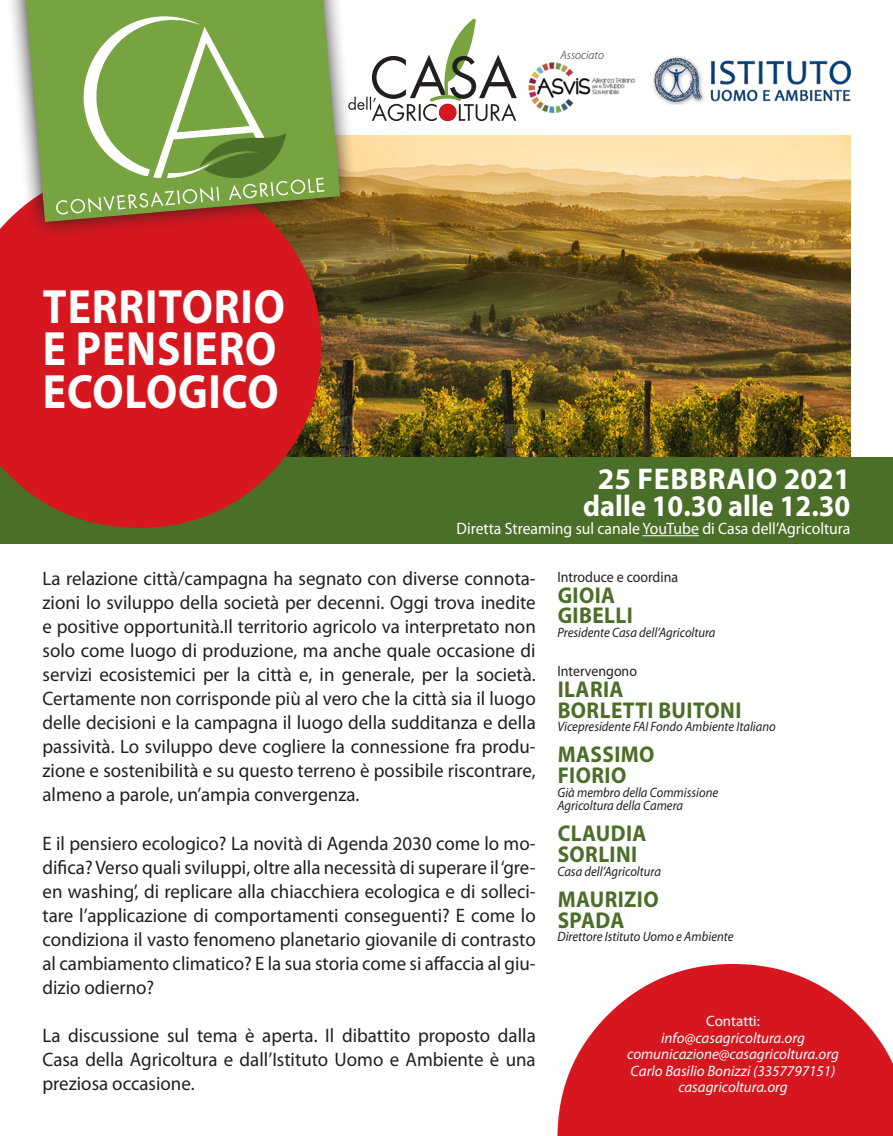
<style>
.page{position:relative;width:893px;height:1136px;background:#fff}
.page>*{position:absolute;margin:0;border:0;box-sizing:border-box;transform-origin:0 0}
.t1{font:700 48.3px/42.6px "Myriad Pro";letter-spacing:.02em;color:#fff;scale:.9 1}
.t2{font:700 30px "Myriad Pro";color:#fff;scale:.95 1}
.t3{font:700 30px "Myriad Pro";letter-spacing:.02em;color:#fff}
.t4{font:700 22.95px/20.7px "Myriad Pro";letter-spacing:.02em;color:#4b6e28;scale:.93 1}
.t5{font:19.5px/24px "Myriad Pro";color:#231f20;text-align:justify}
.t6{font:16.5px "Myriad Pro";color:#fff;scale:.95 1}
.t7{font:italic 15px "Myriad Pro";color:#fff}
.t8{font:15px "Myriad Pro";color:#231f20;scale:.93 1}
.t9{font:15px "Myriad Pro";color:#fff}
.t10{font:italic 13.65px/13.6px "Myriad Pro";color:#231f20;scale:.93 1}
.t11{font:italic 300 12px "Myriad Pro";color:#231f20}
</style>
<div class="page">
<img style="left:321px;top:135px;width:529px;height:322px">
<div style="left:0;top:457px;width:893px;height:86px;background:#4b6e28"></div>
<hr style="left:642px;top:535px;width:57px;height:1px;background:#fff">
<svg style="left:362px;top:18px;width:155px;height:103px"></svg>
<img style="left:528px;top:62px;width:107px;height:52px">
<svg style="left:0;top:228px;width:321px;height:299px;background:#c71f1f"></svg>
<svg style="left:1px;top:0;width:361px;height:244px"></svg>
<svg style="left:26px;top:0;width:314px;height:222px;background:#919358"></svg>
<svg style="left:56px;top:6px;width:268px;height:209px;background:#84a652"></svg>
<svg style="left:557px;top:964px;width:336px;height:171px;fill:#d7171f"></svg>
<img style="left:653px;top:56px;width:197px;height:49px">
<p class="t1" style="left:43px;top:285px;width:270px">TERRITORIO<br>E PENSIERO<br>ECOLOGICO</p>
<p class="t11" style="left:560px;top:49px;width:45px">Associato</p>
<p class="t3" style="left:598px;top:462px;width:254px">25 FEBBRAIO 2021</p>
<p class="t2" style="left:583px;top:489px;width:283px">dalle 10.30 alle 12.30</p>
<p class="t6" style="left:457px;top:519px;width:416px">Diretta Streaming sul canale YouTube di Casa dell’Agricoltura</p>
<p class="t5" style="left:43px;top:567px;width:495px">La relazione città/campagna ha segnato con diverse connota&shy;zioni lo sviluppo della società per decenni. Oggi trova inedite e positive opportunità.Il territorio agricolo va interpretato non solo come luogo di produzione, ma anche quale occasione di servizi ecosistemici per la città e, in generale, per la società.<br>Certamente non corrisponde più al vero che la città sia il luogo delle decisioni e la campagna il luogo della sudditanza e della passività. Lo sviluppo deve cogliere la connessione fra produ&shy;zione e sostenibilità e su questo terreno è possibile riscontrare, almeno a parole, un’ampia convergenza.</p>
<p class="t5" style="left:43px;top:831px;width:495px">E il pensiero ecologico? La novità di Agenda 2030 come lo mo&shy;difica? Verso quali sviluppi, oltre alla necessità di superare il ‘gre&shy;en washing’, di replicare alla chiacchiera ecologica e di solleci&shy;tare l’applicazione di comportamenti conseguenti? E come lo condiziona il vasto fenomeno planetario giovanile di contrasto al cambiamento climatico? E la sua storia come si affaccia al giu&shy;dizio odierno?</p>
<p class="t5" style="left:43px;top:1023px;width:495px">La discussione sul tema è aperta. Il dibattito proposto dalla Casa della Agricoltura e dall’Istituto Uomo e Ambiente è una preziosa occasione.</p>
<p class="t8" style="left:557px;top:568px;width:131px">Introduce e coordina</p>
<p class="t4" style="left:558px;top:585px;width:82px">GIOIA<br>GIBELLI</p>
<p class="t10" style="left:557px;top:626px;width:171px">Presidente Casa dell’Agricoltura</p>
<p class="t8" style="left:557px;top:663px;width:87px">Intervengono</p>
<p class="t4" style="left:558px;top:679px;width:199px">ILARIA<br>BORLETTI BUITONI</p>
<p class="t10" style="left:557px;top:720px;width:236px">Vicepresidente FAI Fondo Ambiente Italiano</p>
<p class="t4" style="left:558px;top:744px;width:106px">MASSIMO<br>FIORIO</p>
<p class="t10" style="left:557px;top:785px;width:174px">Già membro della Commissione<br>Agricoltura della Camera</p>
<p class="t4" style="left:558px;top:823px;width:97px">CLAUDIA<br>SORLINI</p>
<p class="t10" style="left:557px;top:864px;width:113px">Casa dell’Agricoltura</p>
<p class="t4" style="left:558px;top:889px;width:110px">MAURIZIO<br>SPADA</p>
<p class="t10" style="left:557px;top:930px;width:191px">Direttore Istituto Uomo e Ambiente</p>
<p class="t9" style="left:706px;top:1012px;width:55px">Contatti:</p>
<p class="t7" style="left:661px;top:1029px;width:145px">info@casagricoltura.org</p>
<p class="t7" style="left:627px;top:1045px;width:213px">comunicazione@casagricoltura.org</p>
<p class="t7" style="left:631px;top:1062px;width:206px">Carlo Basilio Bonizzi (3357797151)</p>
<p class="t7" style="left:678px;top:1078px;width:111px">casagricoltura.org</p>
</div>
